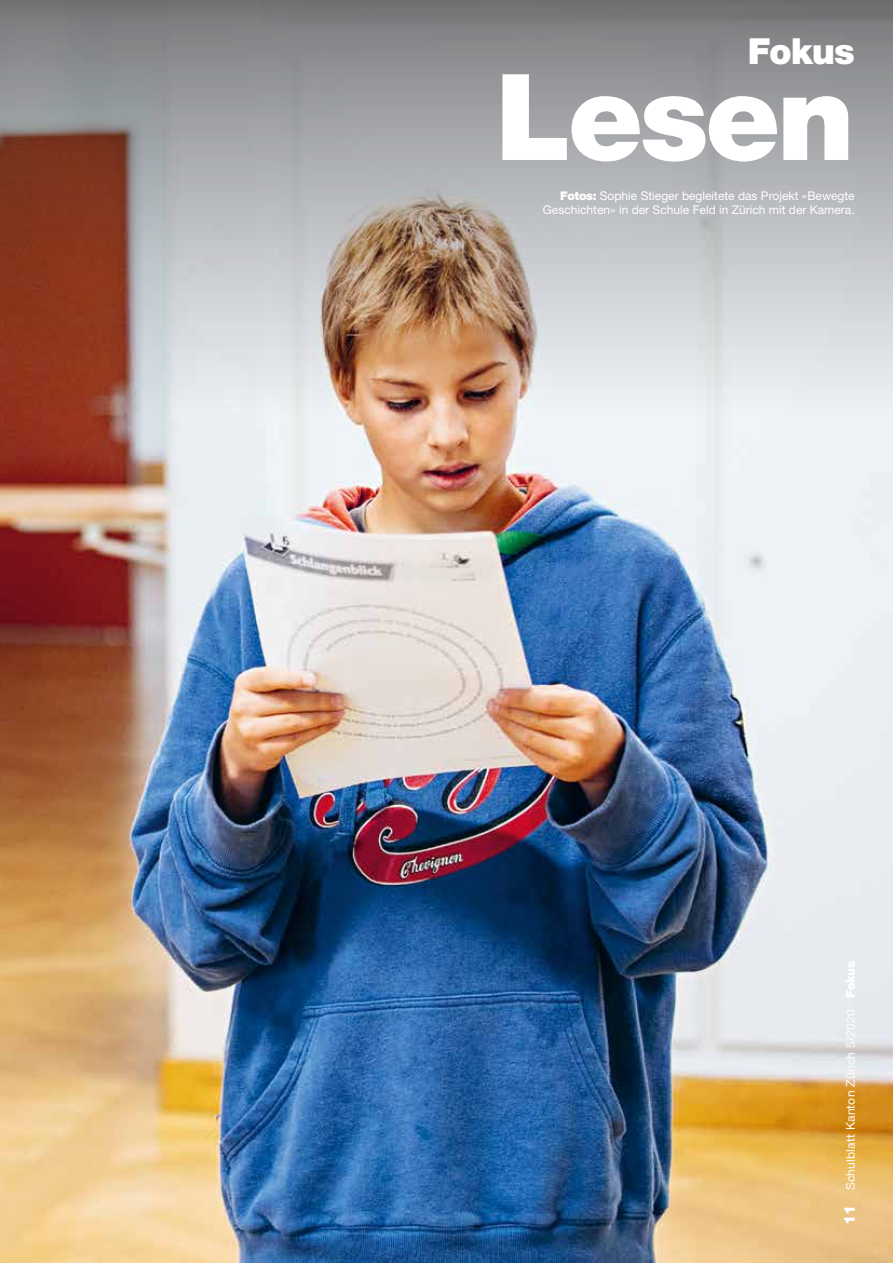
<style>
.page{position:relative;width:893px;height:1263px;background:#fff}
.page>*{position:absolute;margin:0;border:0;box-sizing:border-box;transform-origin:0 0}
.t1{font:900 120px "Helvetica Neue LT Std";letter-spacing:-.03em;color:#fff}
.t2{font:900 36px "Helvetica Neue LT Std";letter-spacing:-.03em;color:#fff}
.t3{font:900 15px "Helvetica Neue LT Std";color:#fff}
.t4{font:12px/14.2px "Helvetica Neue LT Std";color:#fff;text-align:right}
.t5{font:12px "Helvetica Neue LT Std";letter-spacing:.02em;color:#fff}
.s1{font-weight:900}
</style>
<div class="page">
<img style="left:0;top:431px;width:893px;height:832px">
<svg style="left:0;top:0;width:893px;height:431px;background:#ada29e"></svg>
<h2 class="t2" style="left:748px;top:30px;width:109px">Fokus</h2>
<h1 class="t1" style="left:496px;top:46px;width:361px">Lesen</h1>
<p class="t4" style="left:543px;top:188px;width:313px"><span class="s1">Fotos:</span> Sophie Stieger begleitete das Projekt «Bewegte<br>Geschichten» in der Schule Feld in Zürich mit der Kamera.</p>
<p class="t5" style="left:843px;top:1190px;width:231px;rotate:-90deg">Schulblatt Kanton Zürich 5/2020 <span class="s1">Fokus</span></p>
<p class="t3" style="left:840px;top:1225px;width:21px;rotate:-90deg">11</p>
</div>
